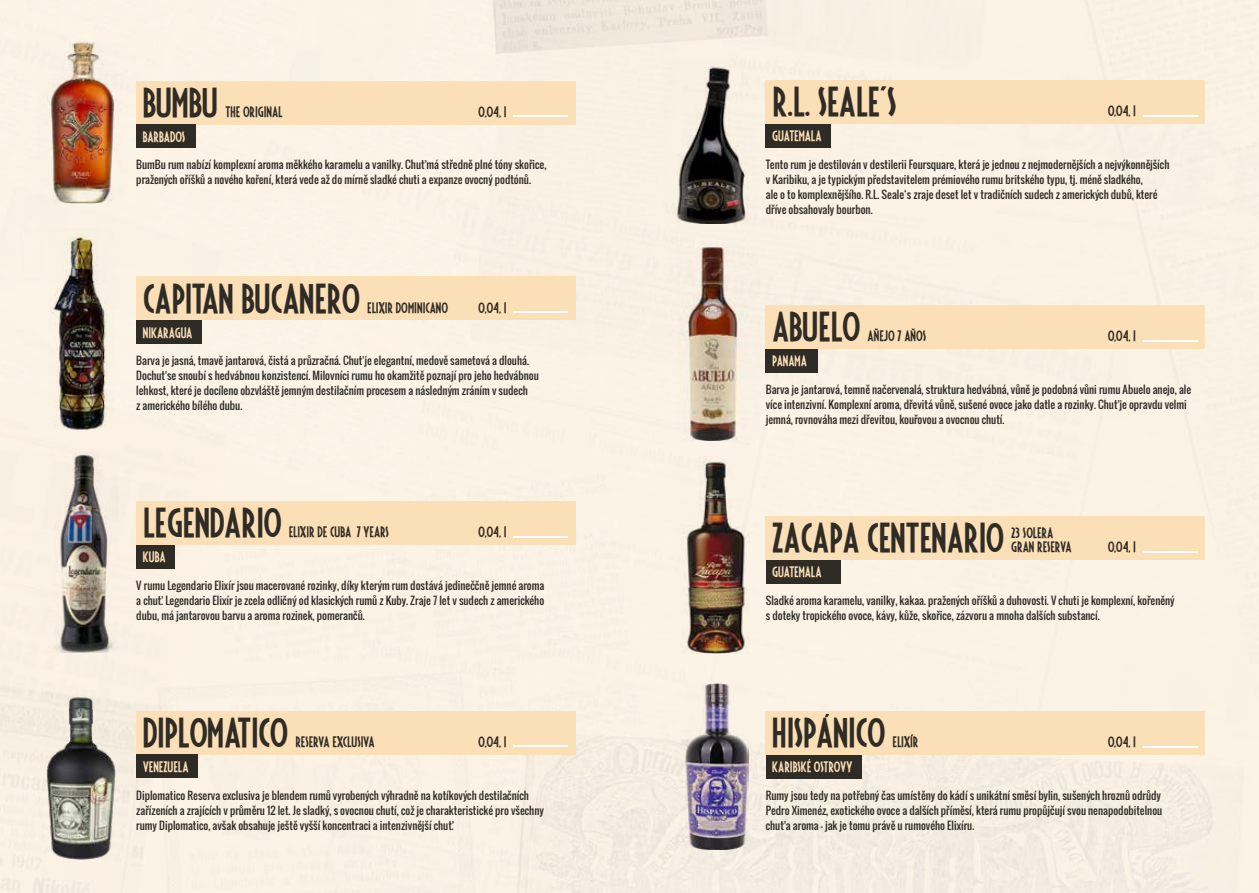
<style>
.page{position:relative;width:1259px;height:893px;background:#fbf2e6}
.page>*{position:absolute;margin:0;border:0;box-sizing:border-box;transform-origin:0 0}
.t1{font:33px "Fiesta";color:#2f2b25}
.t2{font:12px/14.4px "Fiesta";letter-spacing:.005em;color:#2f2b25}
.t3{font:12px "Fiesta";color:#fbdfb7}
.t4{font:10.5px/15px "Oswald";color:#2f2b25}
</style>
<div class="page">
<div style="left:766px;top:80px;width:439px;height:44px;background:#fbdfb7"></div>
<div style="left:136px;top:711px;width:439px;height:44px;background:#fbdfb7"></div>
<div style="left:136px;top:501px;width:439px;height:44px;background:#fbdfb7"></div>
<div style="left:136px;top:277px;width:439px;height:43px;background:#fbdfb7"></div>
<div style="left:136px;top:81px;width:439px;height:44px;background:#fbdfb7"></div>
<div style="left:766px;top:711px;width:439px;height:44px;background:#fbdfb7"></div>
<div style="left:766px;top:516px;width:439px;height:44px;background:#fbdfb7"></div>
<div style="left:766px;top:305px;width:439px;height:44px;background:#fbdfb7"></div>
<svg style="left:880px;top:86px;width:6px;height:5px"></svg>
<img style="left:48px;top:229px;width:65px;height:201px">
<img style="left:31px;top:452px;width:87px;height:200px">
<img style="left:22px;top:691px;width:119px;height:169px">
<img style="left:663px;top:59px;width:92px;height:165px">
<img style="left:37px;top:41px;width:90px;height:162px">
<div style="left:136px;top:320px;width:66px;height:24px;background:#2f2b25"></div>
<div style="left:136px;top:545px;width:39px;height:23px;background:#2f2b25"></div>
<div style="left:136px;top:755px;width:61px;height:23px;background:#2f2b25"></div>
<div style="left:766px;top:124px;width:65px;height:24px;background:#2f2b25"></div>
<div style="left:136px;top:125px;width:60px;height:23px;background:#2f2b25"></div>
<hr style="left:513px;top:116px;width:55px;height:1px;background:#fff">
<hr style="left:513px;top:312px;width:55px;height:1px;background:#fff">
<hr style="left:513px;top:536px;width:55px;height:1px;background:#fff">
<hr style="left:513px;top:746px;width:55px;height:1px;background:#fff">
<hr style="left:1142px;top:115px;width:55px;height:1px;background:#fff">
<img style="left:675px;top:457px;width:74px;height:196px">
<img style="left:685px;top:683px;width:63px;height:166px">
<img style="left:677px;top:247px;width:83px;height:193px">
<div style="left:766px;top:560px;width:74px;height:23px;background:#2f2b25"></div>
<div style="left:766px;top:755px;width:95px;height:23px;background:#2f2b25"></div>
<div style="left:766px;top:349px;width:52px;height:24px;background:#2f2b25"></div>
<hr style="left:1142px;top:340px;width:55px;height:1px;background:#fff">
<hr style="left:1142px;top:551px;width:55px;height:1px;background:#fff">
<hr style="left:1142px;top:746px;width:55px;height:1px;background:#fff">
<h1 class="t1" style="left:143px;top:82px;width:77px">BUMBU</h1>
<p class="t2" style="left:225px;top:104px;width:58px">THE ORIGINAL</p>
<p class="t2" style="left:478px;top:104px;width:30px">0,04, I</p>
<h1 class="t1" style="left:772px;top:82px;width:125px">R.L. SEALE‘S</h1>
<p class="t2" style="left:1107px;top:104px;width:30px">0,04, I</p>
<p class="t3" style="left:143px;top:129px;width:44px">BARBADOS</p>
<p class="t3" style="left:772px;top:129px;width:51px">GUATEMALA</p>
<p class="t4" style="left:136px;top:157px;width:412px">BumBu rum nabízí komplexní aroma měkkého karamelu a vanilky. Chuť má středně plné tóny skořice, pražených oříšků a nového koření, která vede až do mírně sladké chuti a expanze ovocný podtónů.</p>
<p class="t4" style="left:766px;top:157px;width:405px">Tento rum je destilován v destilerii Foursquare, která je jednou z nejmodernějších a nejvýkonnějších v Karibiku, a je typickým představitelem prémiového rumu britského typu, tj. méně sladkého,<br>ale o to komplexnějšího. R.L. Seale‘s zraje deset let v tradičních sudech z amerických dubů, které dříve obsahovaly bourbon.</p>
<h1 class="t1" style="left:143px;top:278px;width:218px">CAPITAN BUCANERO</h1>
<p class="t3" style="left:143px;top:325px;width:51px">NIKARAGUA</p>
<p class="t2" style="left:367px;top:300px;width:85px">ELIXIR DOMINICANO“</p>
<p class="t2" style="left:478px;top:300px;width:30px">0,04, I</p>
<p class="t4" style="left:136px;top:353px;width:404px">Barva je jasná, tmavě jantarová, čistá a průzračná. Chuť je elegantní, medově sametová a dlouhá.<br>Dochuť se snoubí s hedvábnou konzistencí. Milovníci rumu ho okamžitě poznají pro jeho hedvábnou lehkost, které je docíleno obzvláště jemným destilačním procesem a následným zráním v sudech<br>z amerického bílého dubu.</p>
<h1 class="t1" style="left:143px;top:503px;width:140px">LEGENDARIO</h1>
<p class="t3" style="left:143px;top:550px;width:24px">KUBA</p>
<p class="t2" style="left:289px;top:524px;width:101px">ELIXIR DE CUBA“ 7 YEARS</p>
<p class="t2" style="left:478px;top:524px;width:30px">0,04, I</p>
<p class="t4" style="left:136px;top:578px;width:409px;text-align:justify">V rumu Legendario Elixír jsou macerované rozinky, díky kterým rum dostává jedineččně jemné aroma a chuť. Legendario Elixír je zcela odličný od klasických rumů z Kuby. Zraje 7 let v sudech z amerického dubu, má jantarovou barvu a aroma rozinek, pomerančů.</p>
<h1 class="t1" style="left:143px;top:712px;width:146px">DIPLOMATICO</h1>
<p class="t3" style="left:143px;top:759px;width:47px">VENEZUELA</p>
<p class="t2" style="left:295px;top:734px;width:81px">RESERVA EXCLUSIVA</p>
<p class="t2" style="left:478px;top:734px;width:30px">0,04, I</p>
<p class="t4" style="left:136px;top:787px;width:409px">Diplomatico Reserva exclusiva je blendem rumů vyrobených výhradně na kotíkových destilačních zařízeních a zrajících v průměru 12 let. Je sladký, s ovocnou chutí, což je charakteristické pro všechny rumy Diplomatico, avšak obsahuje ještě vyšší koncentraci a intenzivnější chuť.</p>
<h1 class="t1" style="left:772px;top:307px;width:89px">ABUELO</h1>
<p class="t2" style="left:867px;top:329px;width:63px">ANEJO 7 ANOS“</p>
<p class="t2" style="left:1107px;top:329px;width:30px">0,04, I</p>
<p class="t3" style="left:772px;top:354px;width:36px">PANAMA</p>
<p class="t4" style="left:766px;top:382px;width:427px">Barva je jantarová, temně načervenalá, struktura hedvábná, vůně je podobná vůni rumu Abuelo anejo, ale více intenzivní. Komplexní aroma, dřevitá vůně, sušené ovoce jako datle a rozinky. Chuť je opravdu velmi jemná, rovnováha mezi dřevitou, kouřovou a ovocnou chutí.</p>
<h1 class="t1" style="left:772px;top:518px;width:233px">ZACAPA CENTENARIO</h1>
<p class="t3" style="left:772px;top:565px;width:51px">GUATEMALA</p>
<p class="t2" style="left:1011px;top:525px;width:65px">23 SOLERA<br>GRAN RESERVA“</p>
<p class="t2" style="left:1107px;top:539px;width:30px">0,04, I</p>
<p class="t4" style="left:766px;top:593px;width:410px">Sladké aroma karamelu, vanilky, kakaa. pražených oříšků a duhovosti. V chuti je komplexní, kořeněný s doteky tropického ovoce, kávy, kůže, skořice, zázvoru a mnoha dalších substancí.</p>
<h1 class="t1" style="left:772px;top:713px;width:114px">HISPANICO</h1>
<p class="t3" style="left:772px;top:760px;width:82px">KARIBSKE OSTROVY</p>
<p class="t2" style="left:892px;top:734px;width:27px">ELIXIR</p>
<p class="t2" style="left:1107px;top:734px;width:30px">0,04, I</p>
<p class="t4" style="left:766px;top:788px;width:398px">Rumy jsou tedy na potřebný čas umístěny do kádí s unikátní směsí bylin, sušených hroznů odrůdy<br>Pedro Ximenéz, exotického ovoce a dalších příměsí, která rumu propůjčují svou nenapodobitelnou chuť a aroma - jak je tomu právě u rumového Elixíru.</p>
</div>
